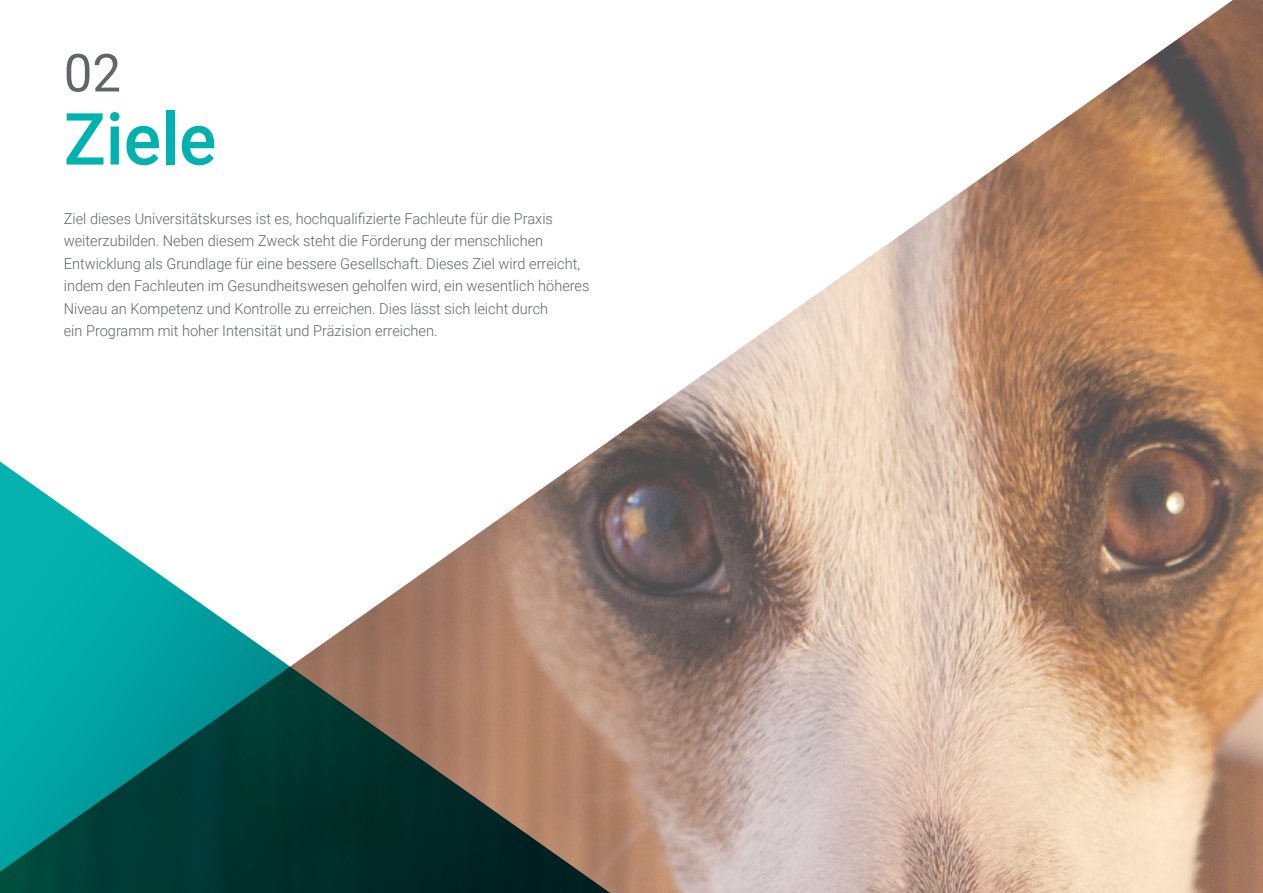
<style>
.page{position:relative;width:1263px;height:893px;background:#fff}
.page>*{position:absolute;margin:0;border:0;box-sizing:border-box;transform-origin:0 0}
.t1{font:500 72px "Roboto";color:#00b2af}
.t2{font:52.5px "Roboto";color:#61646a}
.t3{font:300 15px/22.5px "Roboto";color:#61646a}
</style>
<div class="page">
<img style="left:602px;top:0;width:661px;height:893px">
<svg style="left:0;top:446px;width:640px;height:447px"></svg>
<h2 class="t2" style="left:64px;top:36px;width:59px">02</h2>
<h1 class="t1" style="left:64px;top:89px;width:154px">Ziele</h1>
<p class="t3" style="left:64px;top:207px;width:527px">Ziel dieses Universitätskurses ist es, hochqualifizierte Fachleute für die Praxis weiterzubilden. Neben diesem Zweck steht die Förderung der menschlichen Entwicklung als Grundlage für eine bessere Gesellschaft. Dieses Ziel wird erreicht, indem den Fachleuten im Gesundheitswesen geholfen wird, ein wesentlich höheres Niveau an Kompetenz und Kontrolle zu erreichen. Dies lässt sich leicht durch<br>ein Programm mit hoher Intensität und Präzision erreichen.</p>
</div>
